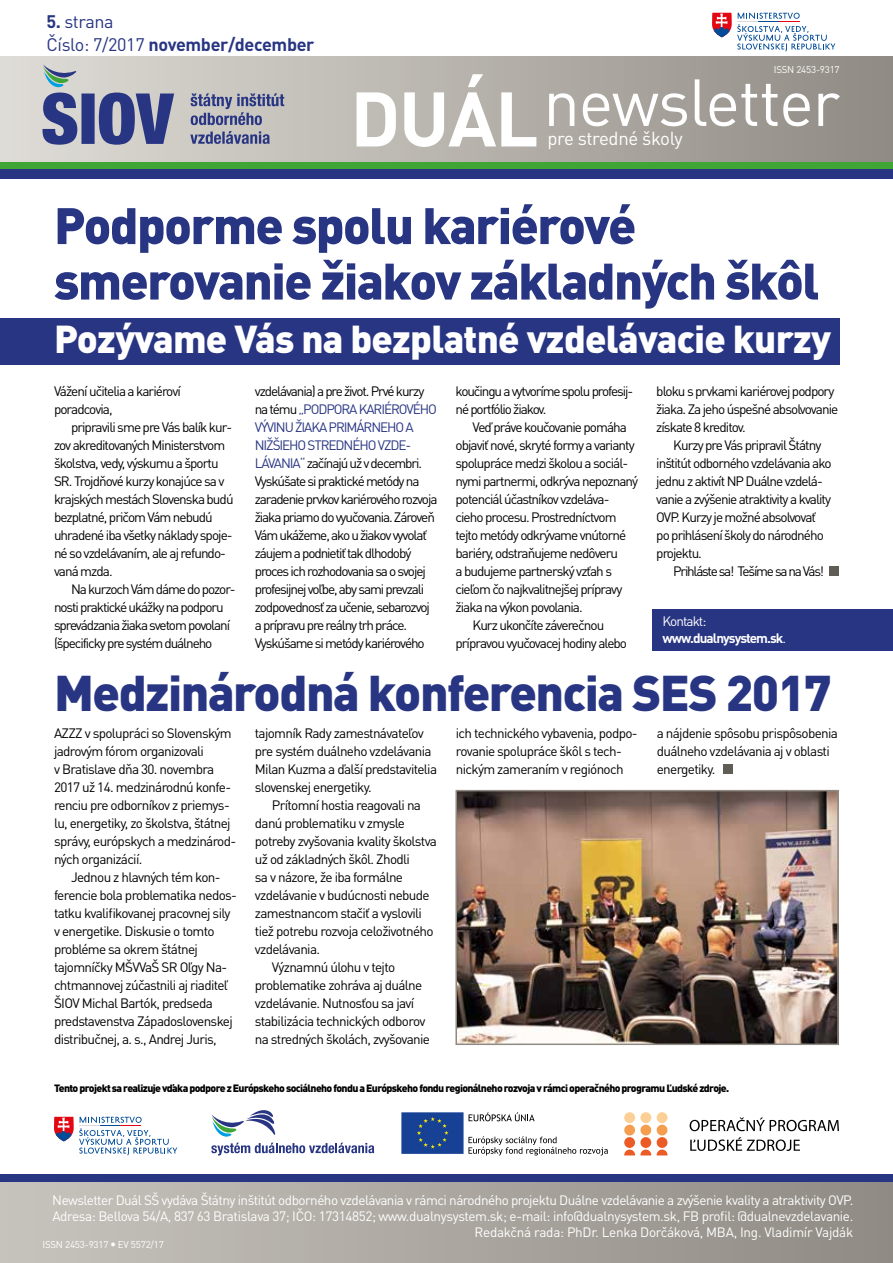
<style>
.page{position:relative;width:893px;height:1263px;background:#fff}
.page>*{position:absolute;margin:0;border:0;box-sizing:border-box;transform-origin:0 0}
.t1{font:700 75.9px "DIN Pro";color:#fff}
.t2{font:65.4px "DIN Pro";letter-spacing:-.02em;color:#fff}
.t3{font:900 50.4px/55.5px "DIN Pro";letter-spacing:-.03em;color:#283583}
.t4{font:900 49.5px "DIN Pro";letter-spacing:-.03em;color:#283583}
.t5{font:900 38.4px "DIN Pro";letter-spacing:-.02em;color:#fff}
.t6{font:18.6px "DIN Pro";letter-spacing:-.02em;color:#fff}
.t7{font:700 18px "DIN Pro";letter-spacing:-.02em;color:#283583}
.t8{font:18px "DIN Pro";letter-spacing:-.02em;color:#283583}
.t9{font:13.5px/18px "DIN Pro";letter-spacing:-.07em;color:#000}
.t10{font:13.5px/18px "DIN Pro";letter-spacing:-.05em;color:#000}
.t11{font:13.5px/16.2px "DIN Pro";letter-spacing:-.04em;color:#fff;text-align:right}
.t12{font:700 13.5px/16.2px "DIN Pro";letter-spacing:-.07em;color:#fff}
.t13{font:13.5px "DIN Pro";letter-spacing:-.09em;color:#000}
.t14{font:900 10.5px "DIN Pro";letter-spacing:-.06em;color:#000}
.t15{font:9.75px "DIN Pro";letter-spacing:-.02em;color:#fff}
.s1{font-weight:700}
.s2{font-weight:400}
.s3{color:#283583}
</style>
<div class="page">
<div style="left:0;top:318px;width:840px;height:47px;background:#283583"></div>
<div style="left:0;top:116px;width:893px;height:63px;background:#283583"></div>
<div style="left:0;top:106px;width:893px;height:63px;background:#3fa535"></div>
<div style="left:0;top:57px;width:893px;height:104px;background:linear-gradient(to right,#dfddd7,#908b84)"></div>
<svg style="left:43px;top:64px;width:37px;height:23px"></svg>
<svg style="left:190px;top:131px;width:80px;height:13px"></svg>
<svg style="left:191px;top:93px;width:93px;height:32px"></svg>
<svg style="left:43px;top:93px;width:131px;height:52px"></svg>
<svg style="left:712px;top:13px;width:123px;height:38px"></svg>
<div style="left:829px;top:566px;width:10px;height:10px;background:#605d57"></div>
<div style="left:653px;top:609px;width:240px;height:42px;background:#283583"></div>
<div style="left:723px;top:764px;width:10px;height:10px;background:#605d57"></div>
<img style="left:458px;top:793px;width:378px;height:249px">
<div style="left:455px;top:790px;width:384px;height:255px;border:2px solid #8f8a83"></div>
<div style="left:0;top:1175px;width:893px;height:63px;background:#283583"></div>
<div style="left:0;top:1183px;width:893px;height:80px;background:linear-gradient(to right,#c7c4bd,#908b84)"></div>
<svg style="left:211px;top:1110px;width:163px;height:45px"></svg>
<svg style="left:54px;top:1117px;width:123px;height:38px"></svg>
<svg style="left:401px;top:1112px;width:207px;height:43px"></svg>
<svg style="left:690px;top:1117px;width:149px;height:14px"></svg>
<svg style="left:690px;top:1137px;width:110px;height:14px"></svg>
<div style="left:624px;top:1137px;width:11px;height:11px;background:#eb5b25;border-radius:50%"></div>
<div style="left:640px;top:1137px;width:11px;height:11px;background:#eb5b25;border-radius:50%"></div>
<div style="left:657px;top:1137px;width:10px;height:11px;background:#eb5b25;border-radius:50%"></div>
<div style="left:657px;top:1125px;width:10px;height:10px;background:#f59e50;border-radius:50%"></div>
<div style="left:640px;top:1125px;width:11px;height:10px;background:#f59e50;border-radius:50%"></div>
<div style="left:624px;top:1125px;width:11px;height:10px;background:#f59e50;border-radius:50%"></div>
<div style="left:624px;top:1112px;width:11px;height:11px;background:#fccf95;border-radius:50%"></div>
<div style="left:640px;top:1112px;width:11px;height:11px;background:#fccf95;border-radius:50%"></div>
<div style="left:657px;top:1112px;width:10px;height:11px;background:#fccf95;border-radius:50%"></div>
<svg style="left:624px;top:1149px;width:27px;height:6px"></svg>
<svg style="left:657px;top:1149px;width:10px;height:6px"></svg>
<svg style="left:111px;top:1243px;width:4px;height:3px"></svg>
<h3 class="t8" style="left:46px;top:9px;width:69px"><span class="s1">5.</span> strana</h3>
<h3 class="t7" style="left:46px;top:32px;width:270px"><span class="s2">Číslo: 7/2017</span> november/december</h3>
<h1 class="t1" style="left:350px;top:67px;width:190px">DUÁL</h1>
<p class="t15" style="left:774px;top:62px;width:67px">ISSN 2453-9317</p>
<h2 class="t2" style="left:543px;top:58px;width:298px">newsletter</h2>
<h3 class="t6" style="left:548px;top:126px;width:137px">pre stredné školy</h3>
<h3 class="t3" style="left:54px;top:196px;width:767px">Podporme spolu kariérové smerovanie žiakov základných škôl</h3>
<h3 class="t5" style="left:54px;top:313px;width:778px">Pozývame Vás na bezplatné vzdelávacie kurzy</h3>
<p class="t9" style="left:54px;top:382px;width:128px">Vážení učitelia a kariéroví poradcovia,</p>
<p class="t9" style="left:54px;top:418px;width:181px;text-indent:17px">pripravili sme pre Vás balík kur&shy;zov akreditovaných Ministerstvom školstva, vedy, výskumu a športu<br>SR. Trojdňové kurzy konajúce sa v krajských mestách Slovenska budú bezplatné, pričom Vám nebudú uhradené iba všetky náklady spoje&shy;né so vzdelávaním, ale aj refundo&shy;vaná mzda.</p>
<p class="t9" style="left:54px;top:580px;width:183px;text-indent:17px">Na kurzoch Vám dáme do pozor&shy;nosti praktické ukážky na podporu sprevádzania žiaka svetom povolaní (špecificky pre systém duálneho</p>
<p class="t9" style="left:255px;top:382px;width:184px">vzdelávania) a pre život. Prvé kurzy na tému <span class="s3">„PODPORA KARIÉROVÉHO VÝVINU ŽIAKA PRIMÁRNEHO A NIŽŠIEHO STREDNÉHO VZDE-LÁVANIA“</span> začínajú už v decembri.<br>Vyskúšate si praktické metódy na zaradenie prvkov kariérového rozvoja žiaka priamo do vyučovania. Zároveň Vám ukážeme, ako u žiakov vyvolať záujem a podnietiť tak dlhodobý proces ich rozhodovania sa o svojej profesijnej voľbe, aby sami prevzali zodpovednosť za učenie, sebarozvoj a prípravu pre reálny trh práce.<br>Vyskúšame si metódy kariérového</p>
<p class="t9" style="left:455px;top:381px;width:179px">koučingu a vytvoríme spolu profesij&shy;né portfólio žiakov.</p>
<p class="t9" style="left:472px;top:417px;width:156px">Veď práve koučovanie pomáha</p>
<p class="t9" style="left:455px;top:435px;width:181px">objaviť nové, skryté formy a varianty</p>
<p class="t9" style="left:455px;top:453px;width:174px">spolupráce medzi školou a sociál-</p>
<p class="t9" style="left:455px;top:471px;width:184px">nymi partnermi, odkrýva nepoznaný</p>
<p class="t9" style="left:455px;top:489px;width:155px">potenciál účastníkov vzdeláva-</p>
<p class="t9" style="left:455px;top:507px;width:163px">cieho procesu. Prostredníctvom</p>
<p class="t9" style="left:455px;top:525px;width:172px">tejto metódy odkrývame vnútorné</p>
<p class="t9" style="left:455px;top:543px;width:164px">bariéry, odstraňujeme nedôveru</p>
<p class="t9" style="left:455px;top:561px;width:158px">a budujeme partnerský vzťah s</p>
<p class="t9" style="left:455px;top:579px;width:168px">cieľom čo najkvalitnejšej prípravy</p>
<p class="t9" style="left:455px;top:597px;width:129px">žiaka na výkon povolania.</p>
<p class="t9" style="left:472px;top:615px;width:133px">Kurz ukončíte záverečnou</p>
<p class="t9" style="left:455px;top:633px;width:173px">prípravou vyučovacej hodiny alebo</p>
<p class="t9" style="left:656px;top:381px;width:184px">bloku s prvkami kariérovej podpory žiaka. Za jeho úspešné absolvovanie získate 8 kreditov.</p>
<p class="t9" style="left:656px;top:435px;width:177px;text-indent:17px">Kurzy pre Vás pripravil Štátny inštitút odborného vzdelávania ako jednu z aktivít NP Duálne vzdelá&shy;vanie a zvýšenie atraktivity a kvality<br>OVP. Kurzy je možné absolvovať po prihlásení školy do národného projektu.</p>
<p class="t13" style="left:673px;top:562px;width:152px">Prihláste sa! Tešíme sa na Vás!</p>
<p class="t12" style="left:662px;top:613px;width:125px"><span class="s2">Kontakt: </span>www.dualnysystem.sk<span class="s2">.</span></p>
<h3 class="t4" style="left:54px;top:659px;width:779px">Medzinárodná konferencia SES 2017</h3>
<p class="t10" style="left:54px;top:724px;width:184px">AZZZ v spolupráci so Slovenským jadrovým fórom organizovali<br>v Bratislave dňa 30. novembra<br>2017 už 14. medzinárodnú konfe&shy;renciu pre odborníkov z priemys&shy;lu, energetiky, zo školstva, štátnej správy, európskych a medzinárod&shy;ných organizácií.</p>
<p class="t10" style="left:54px;top:868px;width:182px;text-indent:17px">Jednou z hlavných tém kon&shy;ferencie bola problematika nedos&shy;tatku kvalifikovanej pracovnej sily v energetike. Diskusie o tomto probléme sa okrem štátnej tajomníčky MŠVVaŠ SR Oľgy Na&shy;chtmannovej zúčastnili aj riaditeľ<br>ŠIOV Michal Bartók, predseda predstavenstva Západoslovenskej distribučnej, a. s., Andrej Juris,</p>
<p class="t10" style="left:255px;top:723px;width:184px">tajomník Rady zamestnávateľov pre systém duálneho vzdelávania<br>Milan Kuzma a ďalší predstavitelia slovenskej energetiky.</p>
<p class="t10" style="left:272px;top:795px;width:151px">Prítomní hostia reagovali na</p>
<p class="t10" style="left:255px;top:813px;width:152px">danú problematiku v zmysle</p>
<p class="t10" style="left:255px;top:831px;width:184px">potreby zvyšovania kvality školstva</p>
<p class="t10" style="left:255px;top:849px;width:157px">už od základných škôl. Zhodli</p>
<p class="t10" style="left:255px;top:867px;width:150px">sa v názore, že iba formálne</p>
<p class="t10" style="left:255px;top:885px;width:176px">vzdelávanie v budúcnosti nebude</p>
<p class="t10" style="left:255px;top:903px;width:168px">zamestnancom stačiť a vyslovili</p>
<p class="t10" style="left:255px;top:921px;width:180px">tiež potrebu rozvoja celoživotného</p>
<p class="t10" style="left:255px;top:939px;width:67px">vzdelávania.</p>
<p class="t10" style="left:272px;top:957px;width:125px">Významnú úlohu v tejto</p>
<p class="t10" style="left:255px;top:975px;width:169px">problematike zohráva aj duálne</p>
<p class="t10" style="left:255px;top:993px;width:161px">vzdelávanie. Nutnosťou sa javí</p>
<p class="t10" style="left:255px;top:1011px;width:172px">stabilizácia technických odborov</p>
<p class="t10" style="left:255px;top:1029px;width:177px">na stredných školách, zvyšovanie</p>
<p class="t10" style="left:456px;top:723px;width:183px">ich technického vybavenia, podpo&shy;rovanie spolupráce škôl s tech&shy;nickým zameraním v regiónoch</p>
<p class="t10" style="left:657px;top:723px;width:183px">a nájdenie spôsobu prispôsobenia duálneho vzdelávania aj v oblasti energetiky.</p>
<p class="t14" style="left:54px;top:1081px;width:677px">Tento projekt sa realizuje vďaka podpore z Európskeho sociálneho fondu a Európskeho fondu regionálneho rozvoja v rámci operačného programu Ľudské zdroje.</p>
<p class="t11" style="left:52px;top:1191px;width:802px">Newsletter Duál SŠ vydáva Štátny inštitút odborného vzdelávania v rámci národného projektu Duálne vzdelávanie a zvýšenie kvality a atraktivity OVP.<br>Adresa: Bellova 54/A, 837 63 Bratislava 37; IČO: 17314852; www.dualnysystem.sk; e-mail: info@dualnysystem.sk, FB profil: @dualnevzdelavanie.<br>Redakčná rada: PhDr. Lenka Dorčáková, MBA, Ing. Vladimír Vajdák</p>
<p class="t15" style="left:43px;top:1238px;width:123px">ISSN 2453-9317 EV 5572/17</p>
</div>
